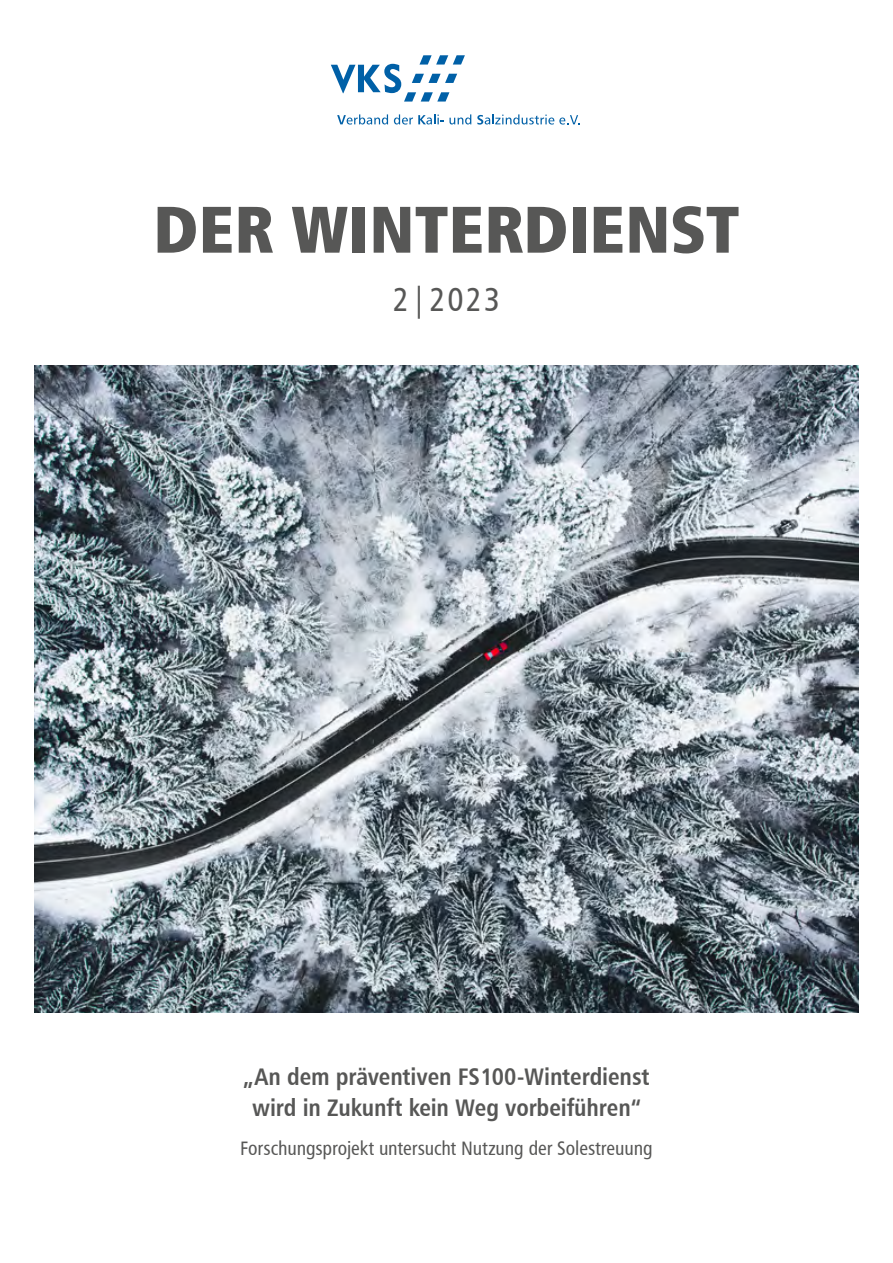
<style>
.page{position:relative;width:893px;height:1263px;background:#fff}
.page>*{position:absolute;margin:0;border:0;box-sizing:border-box;transform-origin:0 0}
.t1{font:66px "Humanist 777 BT Extra Black Cond B";color:#575756}
.t2{font:33px "Humanist 777 BT Roman Condensed B";color:#575756}
.t3{font:24px/31.5px "Humanist 777 BT Bold Condensed B";letter-spacing:-.005em;color:#575756;text-align:center}
.t4{font:19.5px "Humanist 777 BT Roman Condensed B";letter-spacing:-.005em;color:#575756}
</style>
<div class="page">
<img style="left:34px;top:366px;width:825px;height:647px">
<svg style="left:331px;top:55px;width:134px;height:47px"></svg>
<svg style="left:337px;top:114px;width:51px;height:11px"></svg>
<svg style="left:394px;top:114px;width:77px;height:11px"></svg>
<svg style="left:477px;top:114px;width:102px;height:11px"></svg>
<h1 class="t1" style="left:153px;top:187px;width:588px">DER WINTERDIENST</h1>
<h2 class="t2" style="left:393px;top:279px;width:109px">2|2023</h2>
<p class="t3" style="left:244px;top:1060px;width:407px">„An dem präventiven FS100-Winterdienst wird in Zukunft kein Weg vorbeiführen“</p>
<p class="t4" style="left:240px;top:1136px;width:414px">Forschungsprojekt untersucht Nutzung der Solestreuung</p>
</div>
